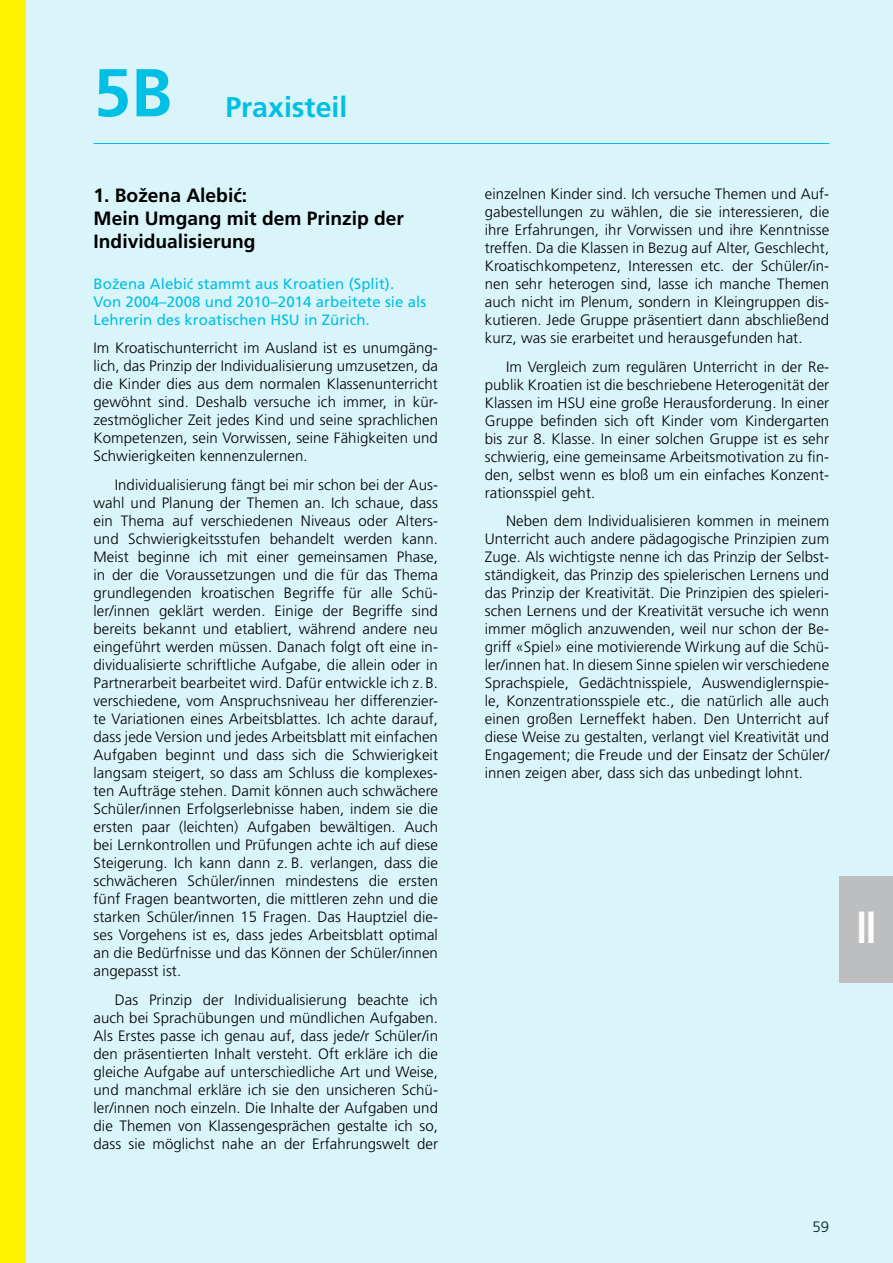
<style>
.page{position:relative;width:893px;height:1263px;background:#d9f5fa}
.page>*{position:absolute;margin:0;border:0;box-sizing:border-box;transform-origin:0 0}
.t1{font:700 67.5px "Frutiger";color:#00bfe4}
.t2{font:700 condensed 45px "Frutiger";color:#fff;scale:.9 1}
.t3{font:700 28.5px "Frutiger";color:#00bfe4}
.t4{font:700 19.2px/23.1px "Frutiger LT Pro";color:#000}
.t5{font:300 15px/18px "Frutiger";letter-spacing:.005em;color:#000;text-align:justify}
.t6{font:15px/18px "Frutiger LT Pro";letter-spacing:.005em;color:#00bfe4}
</style>
<div class="page">
<hr style="left:94px;top:143px;width:735px;height:1px;background:#00bfe4">
<div style="left:840px;top:876px;width:53px;height:106px;background:#bcbec0"></div>
<div style="left:0;top:0;width:26px;height:1263px;background:#fff200"></div>
<h1 class="t1" style="left:94px;top:53px;width:80px">5B</h1>
<h3 class="t3" style="left:225px;top:91px;width:123px">Praxisteil</h3>
<p class="t4" style="left:94px;top:183px;width:312px">1. Božena Alebić:<br>Mein Umgang mit dem Prinzip der<br>Individualisierung</p>
<p class="t6" style="left:94px;top:274px;width:334px">Božena Alebić stammt aus Kroatien (Split).<br>Von 2004–2008 und 2010–2014 arbeitete sie als<br>Lehrerin des kroatischen HSU in Zürich.</p>
<p class="t5" style="left:94px;top:339px;width:346px">Im Kroatischunterricht im Ausland ist es unumgäng&shy;lich, das Prinzip der Individualisierung umzusetzen, da die Kinder dies aus dem normalen Klassenunterricht gewöhnt sind. Deshalb versuche ich immer, in kür&shy;zestmöglicher Zeit jedes Kind und seine sprachlichen Kompetenzen, sein Vorwissen, seine Fähigkeiten und Schwierigkeiten kennenzulernen.</p>
<p class="t5" style="left:94px;top:476px;width:346px;text-indent:21px">Individualisierung fängt bei mir schon bei der Aus&shy;wahl und Planung der Themen an. Ich schaue, dass ein Thema auf verschiedenen Niveaus oder Alters&shy;und Schwierigkeitsstufen behandelt werden kann.<br>Meist beginne ich mit einer gemeinsamen Phase, in der die Voraussetzungen und die für das Thema grundlegenden kroatischen Begriffe für alle Schü&shy;ler/innen geklärt werden. Einige der Begriffe sind bereits bekannt und etabliert, während andere neu eingeführt werden müssen. Danach folgt oft eine in&shy;dividualisierte schriftliche Aufgabe, die allein oder in Partnerarbeit bearbeitet wird. Dafür entwickle ich z. B. verschiedene, vom Anspruchsniveau her differenzier&shy;te Variationen eines Arbeitsblattes. Ich achte darauf, dass jede Version und jedes Arbeitsblatt mit einfachen Aufgaben beginnt und dass sich die Schwierigkeit langsam steigert, so dass am Schluss die komplexes&shy;ten Aufträge stehen. Damit können auch schwächere Schüler/innen Erfolgserlebnisse haben, indem sie die ersten paar (leichten) Aufgaben bewältigen. Auch bei Lernkontrollen und Prüfungen achte ich auf diese Steigerung. Ich kann dann z. B. verlangen, dass die schwächeren Schüler/innen mindestens die ersten fünf Fragen beantworten, die mittleren zehn und die starken Schüler/innen 15 Fragen. Das Hauptziel die&shy;ses Vorgehens ist es, dass jedes Arbeitsblatt optimal an die Bedürfnisse und das Können der Schüler/innen angepasst ist.</p>
<p class="t5" style="left:94px;top:990px;width:346px;text-indent:21px">Das Prinzip der Individualisierung beachte ich auch bei Sprachübungen und mündlichen Aufgaben.<br>Als Erstes passe ich genau auf, dass jede/r Schüler/in den präsentierten Inhalt versteht. Oft erkläre ich die gleiche Aufgabe auf unterschiedliche Art und Weise, und manchmal erkläre ich sie den unsicheren Schü&shy;ler/innen noch einzeln. Die Inhalte der Aufgaben und die Themen von Klassengesprächen gestalte ich so, dass sie möglichst nahe an der Erfahrungswelt der</p>
<p class="t5" style="left:485px;top:185px;width:346px">einzelnen Kinder sind. Ich versuche Themen und Auf&shy;gabestellungen zu wählen, die sie interessieren, die ihre Erfahrungen, ihr Vorwissen und ihre Kenntnisse treffen. Da die Klassen in Bezug auf Alter, Geschlecht, Kroatischkompetenz, Interessen etc. der Schüler/in&shy;nen sehr heterogen sind, lasse ich manche Themen auch nicht im Plenum, sondern in Kleingruppen dis&shy;kutieren. Jede Gruppe präsentiert dann abschließend kurz, was sie erarbeitet und herausgefunden hat.</p>
<p class="t5" style="left:485px;top:357px;width:346px;text-indent:21px">Im Vergleich zum regulären Unterricht in der Re&shy;publik Kroatien ist die beschriebene Heterogenität der Klassen im HSU eine große Herausforderung. In einer Gruppe befinden sich oft Kinder vom Kindergarten bis zur 8. Klasse. In einer solchen Gruppe ist es sehr schwierig, eine gemeinsame Arbeitsmotivation zu fin&shy;den, selbst wenn es bloß um ein einfaches Konzent&shy;rationsspiel geht.</p>
<p class="t5" style="left:485px;top:512px;width:346px;text-indent:21px">Neben dem Individualisieren kommen in meinem Unterricht auch andere pädagogische Prinzipien zum Zuge. Als wichtigste nenne ich das Prinzip der Selbst&shy;ständigkeit, das Prinzip des spielerischen Lernens und das Prinzip der Kreativität. Die Prinzipien des spieleri&shy;schen Lernens und der Kreativität versuche ich wenn immer möglich anzuwenden, weil nur schon der Be&shy;griff «Spiel» eine motivierende Wirkung auf die Schü&shy;ler/innen hat. In diesem Sinne spielen wir verschiedene Sprachspiele, Gedächtnisspiele, Auswendiglernspie&shy;le, Konzentrationsspiele etc., die natürlich alle auch einen großen Lerneffekt haben. Den Unterricht auf diese Weise zu gestalten, verlangt viel Kreativität und Engagement; die Freude und der Einsatz der Schüler/ innen zeigen aber, dass sich das unbedingt lohnt.</p>
<h2 class="t2" style="left:856px;top:900px;width:24px">II</h2>
<p class="t5" style="left:812px;top:1218px;width:18px">59</p>
</div>
